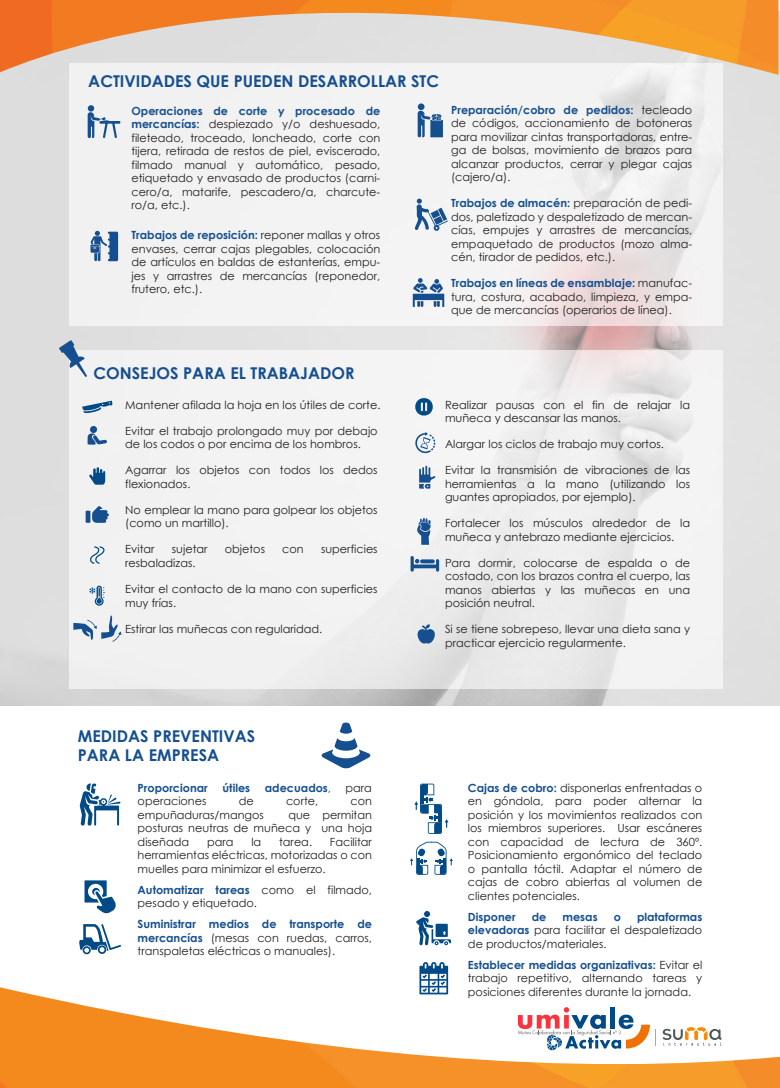
<style>
.page{position:relative;width:780px;height:1088px;background:#fff}
.page>*{position:absolute;margin:0;border:0;box-sizing:border-box;transform-origin:0 0}
.t1{font:700 16.25px/19.5px "Century Gothic";color:#154f90}
.t2{font:11.25px/13.5px "Century Gothic";color:#231f20;text-align:justify}
.t3{font:700 11.25px "Century Gothic";color:#154f90}
.s1{font-weight:700;color:#154f90}
.s2{font-weight:400}
</style>
<div class="page">
<img style="left:0;top:11px;width:779px;height:695px">
<img style="left:0;top:0;width:778px;height:75px">
<div style="left:69px;top:350px;width:653px;height:339px;background:linear-gradient(to right,#f2f3f3,#eeeded)"></div>
<svg style="left:59px;top:340px;width:28px;height:37px"></svg>
<svg style="left:82px;top:401px;width:30px;height:13px"></svg>
<svg style="left:88px;top:426px;width:19px;height:19px"></svg>
<svg style="left:89px;top:467px;width:16px;height:18px"></svg>
<svg style="left:89px;top:586px;width:16px;height:20px"></svg>
<hr style="left:86px;top:511px;width:4px;height:12px;background:#154f90">
<svg style="left:92px;top:506px;width:17px;height:17px"></svg>
<svg style="left:87px;top:545px;width:18px;height:20px"></svg>
<svg style="left:419px;top:466px;width:16px;height:23px"></svg>
<svg style="left:414px;top:397px;width:19px;height:19px"></svg>
<svg style="left:73px;top:614px;width:48px;height:28px"></svg>
<svg style="left:410px;top:556px;width:29px;height:16px"></svg>
<svg style="left:417px;top:624px;width:18px;height:19px"></svg>
<svg style="left:415px;top:432px;width:20px;height:21px"></svg>
<svg style="left:417px;top:518px;width:13px;height:27px"></svg>
<img style="left:0;top:987px;width:780px;height:101px">
<svg style="left:321px;top:722px;width:49px;height:46px"></svg>
<svg style="left:80px;top:783px;width:40px;height:42px"></svg>
<svg style="left:416px;top:911px;width:35px;height:34px"></svg>
<svg style="left:79px;top:924px;width:42px;height:30px"></svg>
<svg style="left:419px;top:962px;width:29px;height:32px"></svg>
<svg style="left:414px;top:783px;width:34px;height:51px"></svg>
<svg style="left:410px;top:842px;width:43px;height:33px"></svg>
<svg style="left:84px;top:880px;width:32px;height:33px"></svg>
<svg style="left:69px;top:64px;width:653px;height:262px;fill:#f3f3f2"></svg>
<div style="left:88px;top:105px;width:6px;height:7px;background:#154f90;border-radius:50%"></div>
<svg style="left:88px;top:112px;width:32px;height:26px"></svg>
<div style="left:418px;top:103px;width:6px;height:7px;background:#154f90;border-radius:50%"></div>
<svg style="left:417px;top:111px;width:26px;height:26px"></svg>
<svg style="left:90px;top:231px;width:28px;height:30px"></svg>
<svg style="left:413px;top:278px;width:31px;height:29px"></svg>
<svg style="left:414px;top:199px;width:34px;height:32px"></svg>
<svg style="left:662px;top:1027px;width:59px;height:19px"></svg>
<svg style="left:518px;top:1007px;width:138px;height:43px"></svg>
<h1 class="t1" style="left:88px;top:71px;width:352px">ACTIVIDADES QUE PUEDEN DESARROLLAR STC</h1>
<p class="t2" style="left:131px;top:104px;width:250px"><span class="s1">Operaciones de corte y procesado de mercancías:</span> despiezado y/o deshuesado, fileteado, troceado, loncheado, corte con tijera, retirada de restos de piel, eviscerado, filmado manual y automático, pesado, etiquetado y envasado de productos (carni&shy;cero/a, matarife, pescadero/a, charcute&shy;ro/a, etc.).</p>
<p class="t2" style="left:131px;top:228px;width:250px"><span class="s1">Trabajos de reposición:</span> reponer mallas y otros envases, cerrar cajas plegables, colocación de artículos en baldas de estanterías, empu&shy;jes y arrastres de mercancías (reponedor, frutero, etc.).</p>
<p class="t2" style="left:451px;top:103px;width:242px"><span class="s1">Preparación/cobro de pedidos:</span> tecleado de códigos, accionamiento de botoneras para movilizar cintas transportadoras, entre&shy;ga de bolsas, movimiento de brazos para alcanzar productos, cerrar y plegar cajas (cajero/a).</p>
<p class="t2" style="left:451px;top:196px;width:242px"><span class="s1">Trabajos de almacén:</span> preparación de pedi&shy;dos, paletizado y despaletizado de mercan&shy;cías, empujes y arrastres de mercancías, empaquetado de productos (mozo alma&shy;cén, tirador de pedidos, etc.).</p>
<p class="t2" style="left:451px;top:276px;width:242px"><span class="s1">Trabajos en líneas de ensamblaje:</span> manufac&shy;tura, costura, acabado, limpieza, y empa&shy;que de mercancías (operarios de línea).</p>
<h1 class="t1" style="left:93px;top:363px;width:262px">CONSEJOS PARA EL TRABAJADOR</h1>
<p class="t2" style="left:125px;top:398px;width:257px">Mantener afilada la hoja en los útiles de corte.</p>
<p class="t2" style="left:125px;top:424px;width:254px">Evitar el trabajo prolongado muy por debajo de los codos o por encima de los hombros.</p>
<p class="t2" style="left:125px;top:463px;width:254px">Agarrar los objetos con todos los dedos flexionados.</p>
<p class="t2" style="left:125px;top:503px;width:254px">No emplear la mano para golpear los objetos (como un martillo).</p>
<p class="t2" style="left:125px;top:542px;width:31px">Evitar</p>
<p class="t2" style="left:172px;top:542px;width:37px">sujetar</p>
<p class="t2" style="left:225px;top:542px;width:42px">objetos</p>
<p class="t2" style="left:282px;top:542px;width:23px">con</p>
<p class="t2" style="left:321px;top:542px;width:58px">superficies</p>
<p class="t2" style="left:125px;top:556px;width:72px">resbaladizas.</p>
<p class="t2" style="left:125px;top:582px;width:254px">Evitar el contacto de la mano con superficies muy frías.</p>
<p class="t2" style="left:125px;top:621px;width:198px">Estirar las muñecas con regularidad.</p>
<h1 class="t1" style="left:78px;top:725px;width:179px">MEDIDAS PREVENTIVAS<br>PARA LA EMPRESA</h1>
<p class="t3" style="left:138px;top:779px;width:72px">Proporcionar</p>
<p class="t3" style="left:222px;top:779px;width:29px">útiles</p>
<p class="t3" style="left:265px;top:779px;width:68px">adecuados<span class="s2">,</span></p>
<p class="t2" style="left:345px;top:780px;width:28px">para</p>
<p class="t2" style="left:138px;top:794px;width:70px">operaciones</p>
<p class="t2" style="left:239px;top:794px;width:17px">de</p>
<p class="t2" style="left:286px;top:794px;width:34px">corte,</p>
<p class="t2" style="left:350px;top:794px;width:23px">con</p>
<p class="t2" style="left:138px;top:807px;width:128px">empuñaduras/mangos</p>
<p class="t2" style="left:138px;top:807px;width:236px;text-indent:151px">que permitan posturas neutras de muñeca y una hoja diseñada</p>
<p class="t2" style="left:138px;top:834px;width:236px;text-indent:192px">Facilitar herramientas eléctricas, motorizadas o con muelles para minimizar el esfuerzo.</p>
<p class="t2" style="left:138px;top:882px;width:236px"><span class="s1">Automatizar tareas</span> como el filmado, pesado y etiquetado.</p>
<p class="t2" style="left:138px;top:917px;width:236px"><span class="s1">Suministrar medios de transporte de mercancías</span> (mesas con ruedas, carros, transpaletas eléctricas o manuales).</p>
<p class="t2" style="left:207px;top:834px;width:28px">para</p>
<p class="t2" style="left:251px;top:834px;width:11px">la</p>
<p class="t2" style="left:279px;top:834px;width:34px">tarea.</p>
<p class="t2" style="left:445px;top:398px;width:246px">Realizar pausas con el fin de relajar la muñeca y descansar las manos.</p>
<p class="t2" style="left:445px;top:437px;width:220px">Alargar los ciclos de trabajo muy cortos.</p>
<p class="t2" style="left:445px;top:463px;width:246px">Evitar la transmisión de vibraciones de las herramientas a la mano (utilizando los guantes apropiados, por ejemplo).</p>
<p class="t2" style="left:445px;top:516px;width:246px">Fortalecer los músculos alrededor de la muñeca y antebrazo mediante ejercicios.</p>
<p class="t2" style="left:445px;top:556px;width:246px">Para dormir, colocarse de espalda o de costado, con los brazos contra el cuerpo, las manos abiertas y las muñecas en una posición neutral.</p>
<p class="t2" style="left:445px;top:622px;width:246px">Si se tiene sobrepeso, llevar una dieta sana y practicar ejercicio regularmente.</p>
<p class="t2" style="left:468px;top:780px;width:236px"><span class="s1">Cajas de cobro:</span> disponerlas enfrentadas o en góndola, para poder alternar la posición y los movimientos realizados con los miembros superiores. Usar escáneres con capacidad de lectura de 360º.<br>Posicionamiento ergonómico del teclado o pantalla táctil. Adaptar el número de cajas de cobro abiertas al volumen de clientes potenciales.</p>
<p class="t3" style="left:468px;top:908px;width:49px">Disponer</p>
<p class="t3" style="left:531px;top:908px;width:16px">de</p>
<p class="t3" style="left:562px;top:908px;width:37px">mesas</p>
<p class="t3" style="left:613px;top:908px;width:9px">o</p>
<p class="t2" style="left:468px;top:909px;width:236px;text-indent:169px"><span class="s1">plataformas elevadoras</span> para facilitar el despaletizado de productos/materiales.</p>
<p class="t2" style="left:468px;top:957px;width:236px"><span class="s1">Establecer medidas organizativas:</span> Evitar el trabajo repetitivo, alternando tareas y posiciones diferentes durante la jornada.</p>
</div>
